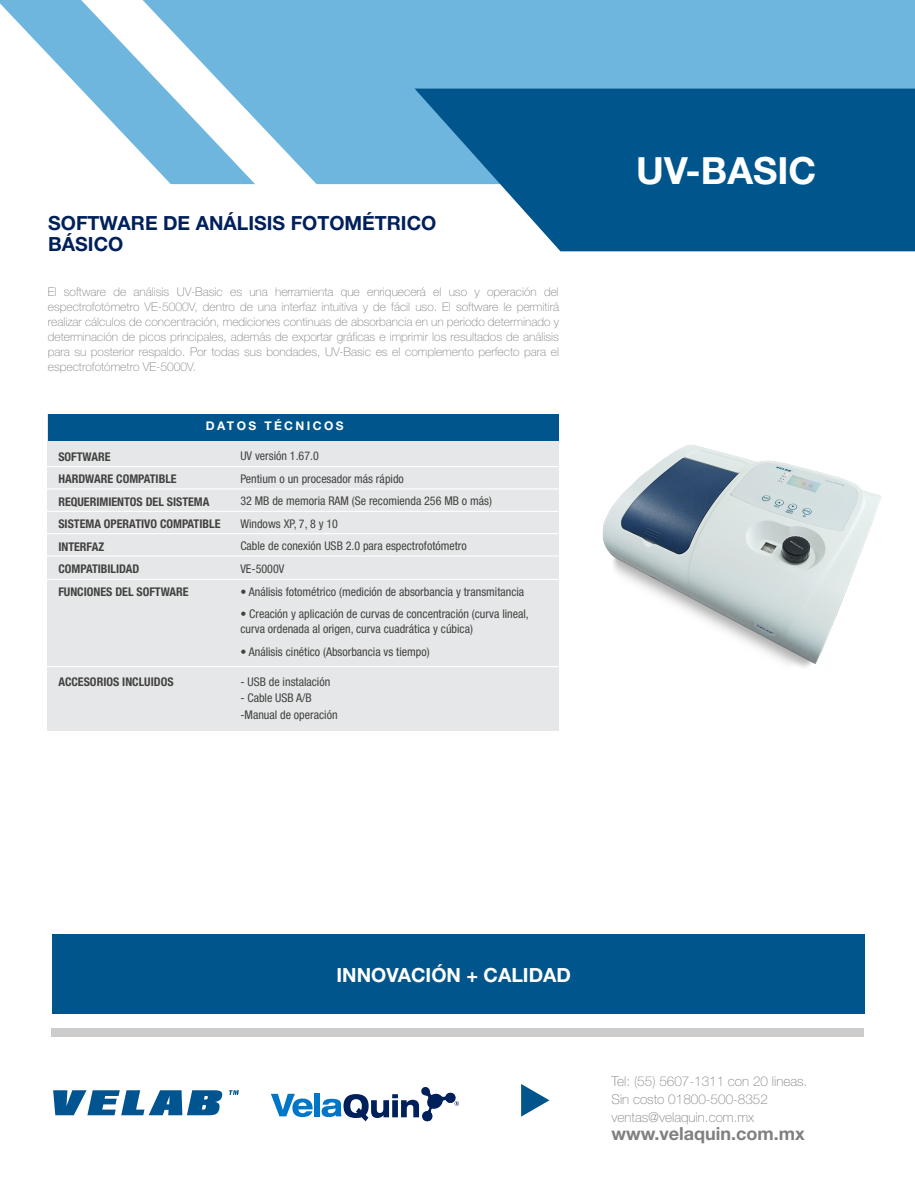
<style>
.page{position:relative;width:915px;height:1191px;background:#fff}
.page>*{position:absolute;margin:0;border:0;box-sizing:border-box;transform-origin:0 0}
.t1{font:700 37.5px "Helvetica Neue LT Std";color:#fff}
.t2{font:700 19.5px/21px "Helvetica Neue LT Std";color:#00205b}
.t3{font:700 19.5px "Helvetica Neue LT Std";color:#fff}
.t4{font:700 18px "Helvetica Neue LT Std";color:#808080}
.t5{font:100 13.5px/18px "Helvetica Neue";color:#808080}
.t6{font:100 12px/15px "Helvetica Neue";color:#808080;text-align:justify}
.t7{font:condensed 12px/22.5px "Helvetica Neue LT Std";color:#424241}
.t8{font:700 condensed 12px/22.5px "Helvetica Neue LT Std";color:#424241}
.t9{font:700 12px "Helvetica Neue LT Std";letter-spacing:.2em;color:#fff}
</style>
<div class="page">
<div style="left:255px;top:0;width:659px;height:184px;background:#6eb6de"></div>
<svg style="left:0;top:0;width:255px;height:184px"></svg>
<div style="left:52px;top:1028px;width:811px;height:9px;background:#cdcccb"></div>
<div style="left:52px;top:934px;width:811px;height:80px;background:#00568c"></div>
<svg style="left:271px;top:1093px;width:41px;height:24px"></svg>
<div style="left:314px;top:1093px;width:6px;height:23px;background:#0076c8"></div>
<svg style="left:321px;top:1087px;width:138px;height:35px"></svg>
<svg style="left:414px;top:89px;width:500px;height:162px;background:#216d9d"></svg>
<svg style="left:521px;top:1084px;width:28px;height:32px"></svg>
<div style="left:48px;top:414px;width:510px;height:316px;background:#e6e7e8"></div>
<div style="left:48px;top:415px;width:510px;height:26px;background:#00568c"></div>
<hr style="left:46px;top:466px;width:512px;height:1px;background:#fff">
<hr style="left:46px;top:488px;width:512px;height:1px;background:#fff">
<hr style="left:46px;top:511px;width:512px;height:1px;background:#fff">
<hr style="left:46px;top:533px;width:512px;height:1px;background:#fff">
<hr style="left:46px;top:555px;width:512px;height:1px;background:#fff">
<hr style="left:46px;top:579px;width:512px;height:1px;background:#fff">
<hr style="left:46px;top:666px;width:512px;height:1px;background:#fff">
<svg style="left:53px;top:1090px;width:169px;height:25px"></svg>
<svg style="left:229px;top:1090px;width:10px;height:5px"></svg>
<img style="left:602px;top:445px;width:280px;height:222px">
<h2 class="t2" style="left:48px;top:212px;width:389px">SOFTWARE DE ANÁLISIS FOTOMÉTRICO<br>BÁSICO</h2>
<p class="t6" style="left:48px;top:284px;width:512px">El software de análisis UV-Basic es una herramienta que enriquecerá el uso y operación del espectrofotómetro VE-5000V, dentro de una interfaz intuitiva y de fácil uso. El software le permitirá realizar cálculos de concentración, mediciones continuas de absorbancia en un periodo determinado y determinación de picos principales, además de exportar gráficas e imprimir los resultados de análisis para su posterior respaldo. Por todas sus bondades, UV-Basic es el complemento perfecto para el espectrofotómetro VE-5000V.</p>
<p class="t9" style="left:206px;top:419px;width:139px">DATOS TÉCNICOS</p>
<p class="t8" style="left:58px;top:445px;width:163px">SOFTWARE<br>HARDWARE COMPATIBLE<br>REQUERIMIENTOS DEL SISTEMA<br>SISTEMA OPERATIVO COMPATIBLE<br>INTERFAZ<br>COMPATIBILIDAD<br>FUNCIONES DEL SOFTWARE</p>
<p class="t8" style="left:58px;top:670px;width:117px">ACCESORIOS INCLUIDOS</p>
<p class="t7" style="left:240px;top:445px;width:253px">UV versión 1.67.0<br>Pentium o un procesador más rápido<br>32 MB de memoria RAM (Se recomienda 256 MB o más)<br>Windows XP, 7, 8 y 10<br>Cable de conexión USB 2.0 para espectrofotómetro<br>VE-5000V</p>
<p class="t7" style="left:240px;top:580px;width:285px">• Análisis fotométrico (medición de absorbancia y transmitancia</p>
<p class="t7" style="left:240px;top:606px;width:290px;line-height:15px">• Creación y aplicación de curvas de concentración (curva lineal, curva ordenada al origen, curva cuadrática y cúbica)</p>
<p class="t7" style="left:240px;top:640px;width:191px">• Análisis cinético (Absorbancia vs tiempo)</p>
<p class="t7" style="left:240px;top:670px;width:91px">- USB de instalación</p>
<p class="t7" style="left:240px;top:689px;width:99px;line-height:16.5px">- Cable USB A/B -Manual de operación</p>
<h1 class="t1" style="left:636px;top:147px;width:181px">UV-BASIC</h1>
<h2 class="t3" style="left:336px;top:963px;width:236px">INNOVACIÓN + CALIDAD</h2>
<p class="t5" style="left:611px;top:1071px;width:197px">Tel: (55) 5607-1311 con 20 lineas.<br>Sin costo 01800-500-8352 ventas@velaquin.com.mx</p>
<h3 class="t4" style="left:611px;top:1122px;width:195px">www.velaquin.com.mx</h3>
</div>
